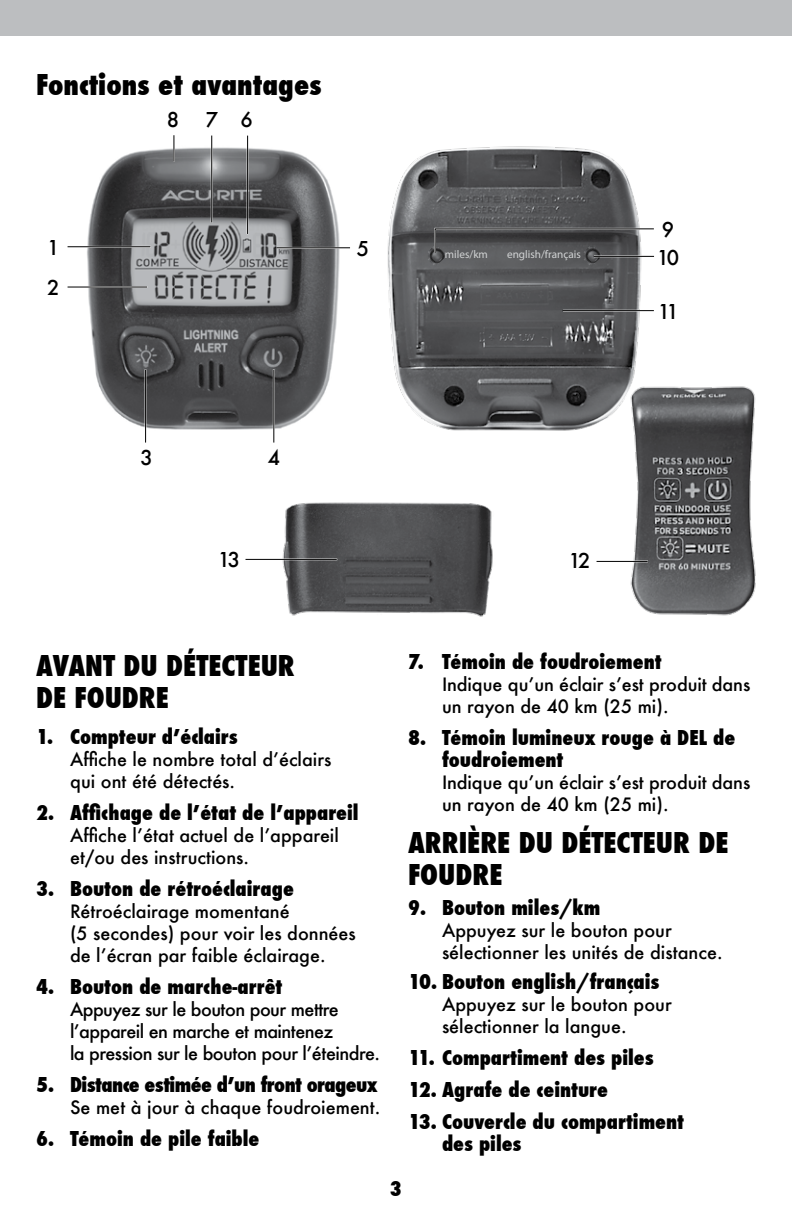
<style>
.page{position:relative;width:792px;height:1224px;background:#fff}
.page>*{position:absolute;margin:0;border:0;box-sizing:border-box;transform-origin:0 0}
.t1{font:800 condensed 28px/32px "Futura";color:#000}
.t2{font:800 condensed 20px/22px "Futura";color:#000}
.t3{font:800 condensed 20px "Futura";letter-spacing:-.03em;color:#000}
.t4{font:500 20px/40.6px "Futura";letter-spacing:-.125em;color:#000}
.t5{font:500 18px/22px "Futura";color:#000}
.t6{font:500 18px/22px "Futura";letter-spacing:-.03em;color:#000}
.t7{font:11.2px "Myriad Pro";color:#d1d3d4}
</style>
<div class="page">
<div style="left:0;top:0;width:792px;height:36px;background:#bcbec0"></div>
<img style="left:274px;top:502px;width:219px;height:115px">
<hr style="left:246px;top:559px;width:91px;height:1px;background:#000">
<img style="left:626px;top:386px;width:130px;height:230px">
<hr style="left:597px;top:561px;width:51px;height:1px;background:#000">
<img style="left:87px;top:139px;width:253px;height:298px">
<hr style="left:273px;top:369px;width:2px;height:74px;background:#fff">
<hr style="left:145px;top:369px;width:1px;height:74px;background:#fff">
<hr style="left:145px;top:370px;width:1px;height:73px;background:#000">
<hr style="left:211px;top:135px;width:2px;height:88px;background:#fff">
<hr style="left:211px;top:136px;width:1px;height:86px;background:#000">
<hr style="left:173px;top:135px;width:2px;height:27px;background:#fff">
<svg style="left:173px;top:135px;width:1px;height:26px"></svg>
<hr style="left:247px;top:136px;width:1px;height:98px;background:#000">
<hr style="left:273px;top:370px;width:1px;height:73px;background:#000">
<hr style="left:68px;top:246px;width:83px;height:2px;background:#fff">
<hr style="left:68px;top:246px;width:83px;height:1px;background:#000">
<hr style="left:68px;top:286px;width:80px;height:2px;background:#fff">
<hr style="left:68px;top:287px;width:79px;height:1px;background:#000">
<hr style="left:277px;top:247px;width:73px;height:2px;background:#fff">
<hr style="left:276px;top:247px;width:74px;height:1px;background:#000">
<img style="left:387px;top:146px;width:263px;height:297px">
<img style="left:424px;top:244px;width:23px;height:23px">
<img style="left:579px;top:255px;width:24px;height:12px">
<hr style="left:563px;top:310px;width:91px;height:2px;background:#fff">
<hr style="left:563px;top:310px;width:91px;height:1px;background:#000">
<hr style="left:594px;top:256px;width:60px;height:1px;background:#000">
<svg style="left:433px;top:227px;width:221px;height:28px;background:#58595a"></svg>
<h1 class="t1" style="left:36px;top:69px;width:287px">Fonctions et avantages</h1>
<p class="t4" style="left:47px;top:227px;width:14px">1<br>2</p>
<p class="t4" style="left:167px;top:99px;width:14px">8</p>
<p class="t4" style="left:206px;top:99px;width:48px">7 6</p>
<p class="t4" style="left:141px;top:437px;width:14px">3</p>
<p class="t4" style="left:268px;top:437px;width:14px">4</p>
<p class="t4" style="left:357px;top:228px;width:14px">5</p>
<p class="t7" style="left:445px;top:248px;width:45px">miles/km</p>
<p class="t7" style="left:507px;top:248px;width:75px">english/français</p>
<p class="t4" style="left:218px;top:539px;width:24px">13</p>
<p class="t4" style="left:569px;top:540px;width:24px">12</p>
<p class="t4" style="left:662px;top:209px;width:14px">9</p>
<p class="t4" style="left:657px;top:237px;width:24px">10</p>
<p class="t4" style="left:658px;top:291px;width:22px">11</p>
<h1 class="t1" style="left:36px;top:650px;width:260px">AVANT DU DÉTECTEUR<br>DE FOUDRE</h1>
<p class="t2" style="left:36px;top:726px;width:203px">1. Compteur d’éclairs</p>
<p class="t5" style="left:70px;top:748px;width:263px">Affiche le nombre total d’éclairs qui ont été détectés.</p>
<p class="t2" style="left:36px;top:802px;width:324px">2. Affichage de l’état de l’appareil</p>
<p class="t5" style="left:70px;top:824px;width:270px">Affiche l’état actuel de l’appareil et/ou des instructions.</p>
<p class="t2" style="left:36px;top:878px;width:259px">3. Bouton de rétroéclairage</p>
<p class="t5" style="left:70px;top:900px;width:287px">Rétroéclairage momentané<br>(5 secondes) pour voir les données de l’écran par faible éclairage.</p>
<p class="t2" style="left:36px;top:976px;width:248px">4. Bouton de marche-arrêt</p>
<p class="t6" style="left:70px;top:998px;width:312px">Appuyez sur le bouton pour mettre l’appareil en marche et maintenez<br>la pression sur le bouton pour l’éteindre.</p>
<p class="t3" style="left:36px;top:1071px;width:343px">5. Distance estimée d’un front orageux</p>
<p class="t5" style="left:70px;top:1096px;width:312px">Se met à jour à chaque foudroiement.</p>
<p class="t2" style="left:36px;top:1128px;width:225px">6. Témoin de pile faible</p>
<p class="t2" style="left:408px;top:651px;width:255px">7. Témoin de foudroiement</p>
<p class="t5" style="left:442px;top:673px;width:310px">Indique qu’un éclair s’est produit dans un rayon de 40 km (25 mi).</p>
<p class="t2" style="left:442px;top:727px;width:295px;text-indent:-34px">8. Témoin lumineux rouge à DEL de foudroiement</p>
<p class="t5" style="left:442px;top:771px;width:310px">Indique qu’un éclair s’est produit dans un rayon de 40 km (25 mi).</p>
<h1 class="t1" style="left:408px;top:827px;width:322px">ARRIÈRE DU DÉTECTEUR DE<br>FOUDRE</h1>
<p class="t2" style="left:408px;top:897px;width:194px">9. Bouton miles/km</p>
<p class="t5" style="left:442px;top:919px;width:282px">Appuyez sur le bouton pour sélectionner les unités de distance.</p>
<p class="t2" style="left:408px;top:971px;width:253px">10. Bouton english/français</p>
<p class="t5" style="left:442px;top:993px;width:231px">Appuyez sur le bouton pour sélectionner la langue.</p>
<p class="t2" style="left:408px;top:1047px;width:247px">11. Compartiment des piles</p>
<p class="t2" style="left:408px;top:1079px;width:202px">12. Agrafe de ceinture</p>
<p class="t2" style="left:442px;top:1111px;width:244px;text-indent:-34px">13. Couvercle du compartiment des piles</p>
<p class="t2" style="left:390px;top:1178px;width:14px">3</p>
</div>
